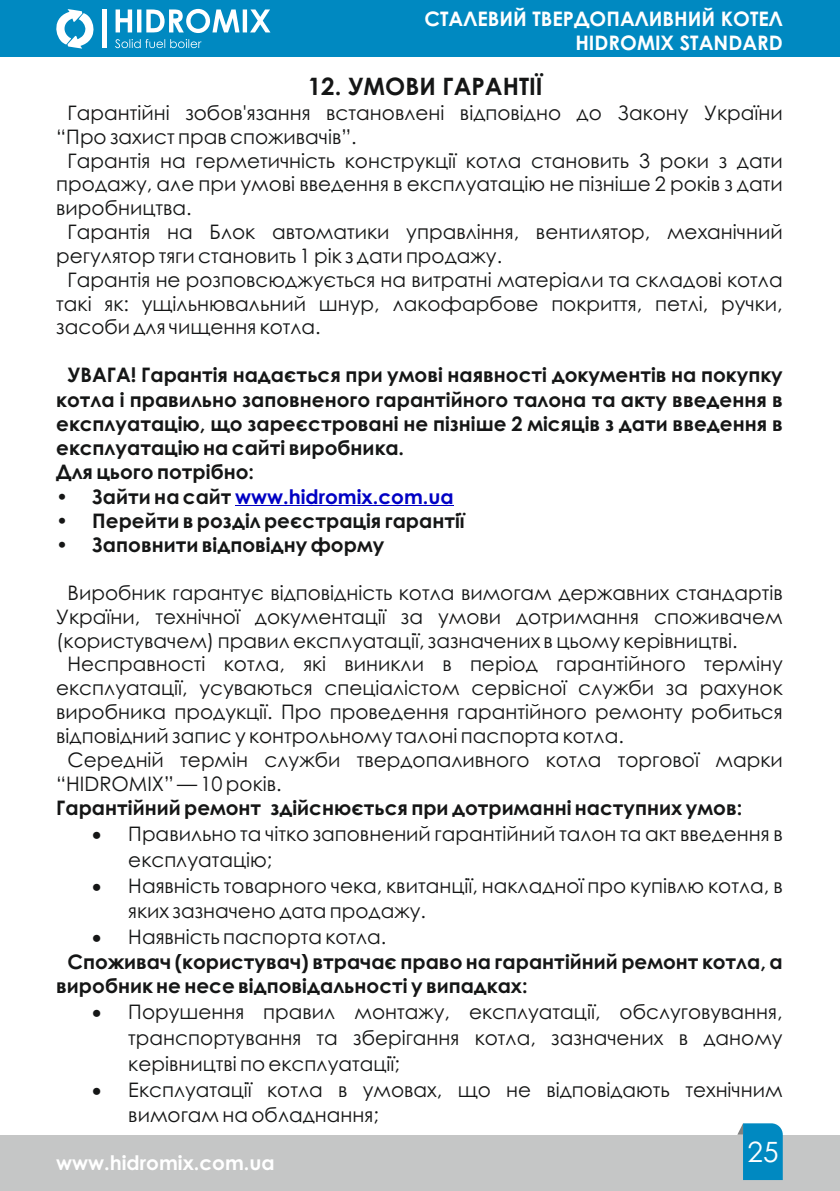
<style>
.page{position:relative;width:840px;height:1191px;background:#fff}
.page>*{position:absolute;margin:0;border:0;box-sizing:border-box;transform-origin:0 0}
.t1{font:28px "Century Gothic";color:#fff}
.t2{font:700 24px "Century Gothic";color:#151616}
.t3{font:20px/25.8px "Century Gothic";color:#151616}
.t4{font:700 20px/24.2px "Century Gothic";color:#151616}
.t5{font:700 20px/24.2px "Century Gothic";color:#fff;text-align:right}
.t6{font:700 20px "Century Gothic";color:#0000c4}
.s1{color:#151616}
</style>
<div class="page">
<div style="left:0;top:0;width:839px;height:57px;background:#0089c1"></div>
<div style="left:0;top:1134px;width:839px;height:57px;background:#c5c6c6"></div>
<svg style="left:56px;top:9px;width:38px;height:40px"></svg>
<hr style="left:102px;top:9px;width:4px;height:39px;background:#fff">
<svg style="left:115px;top:9px;width:155px;height:24px"></svg>
<svg style="left:115px;top:39px;width:86px;height:9px"></svg>
<hr style="left:235px;top:505px;width:218px;height:1px;background:#0000c4">
<svg style="left:737px;top:1123px;width:45px;height:57px;background:#1d92c2"></svg>
<p class="t5" style="left:424px;top:8px;width:359px">СТАЛЕВИЙ ТВЕРДОПАЛИВНИЙ КОТЕЛ<br>HIDROMIX STANDARD</p>
<p class="t2" style="left:307px;top:77px;width:236px">12. УМОВИ ГАРАНТІЇ</p>
<p class="t3" style="left:68px;top:101px;width:716px">Гарантійні зобов'язання встановлені відповідно до Закону України</p>
<p class="t3" style="left:56px;top:125px;width:302px">“Про захист прав споживачів”.</p>
<p class="t3" style="left:68px;top:149px;width:716px">Гарантія на герметичність конструкції котла становить 3 роки з дати</p>
<p class="t3" style="left:56px;top:173px;width:727px">продажу, але при умові введення в експлуатацію не пізніше 2 років з дати</p>
<p class="t3" style="left:56px;top:197px;width:137px">виробництва.</p>
<p class="t3" style="left:68px;top:221px;width:716px">Гарантія на Блок автоматики управління, вентилятор, механічний</p>
<p class="t3" style="left:56px;top:244px;width:447px">регулятор тяги становить 1 рік з дати продажу.</p>
<p class="t3" style="left:68px;top:268px;width:716px">Гарантія не розповсюджується на витратні матеріали та складові котла</p>
<p class="t3" style="left:56px;top:292px;width:727px">такі як: ущільнювальний шнур, лакофарбове покриття, петлі, ручки,</p>
<p class="t3" style="left:56px;top:316px;width:266px">засоби для чищення котла.</p>
<p class="t4" style="left:56px;top:365px;width:727px;text-indent:11px">УВАГА! Гарантія надається при умові наявності документів на покупку котла і правильно заповненого гарантійного талона та акту введення в експлуатацію, що зареєстровані не пізніше 2 місяців з дати введення в експлуатацію на сайті виробника.<br>Для цього потрібно:</p>
<p class="t6" style="left:56px;top:489px;width:398px"><span class="s1">• Зайти на сайт</span> www.hidromix.com.ua</p>
<p class="t4" style="left:56px;top:510px;width:409px">• Перейти в розділ реєстрація гарантії</p>
<p class="t4" style="left:56px;top:534px;width:329px">• Заповнити відповідну форму</p>
<p class="t3" style="left:68px;top:581px;width:716px">Виробник гарантує відповідність котла вимогам державних стандартів</p>
<p class="t3" style="left:56px;top:605px;width:727px">України, технічної документації за умови дотримання споживачем</p>
<p class="t3" style="left:56px;top:629px;width:682px">(користувачем) правил експлуатації, зазначених в цьому керівництві.</p>
<p class="t3" style="left:68px;top:653px;width:716px">Несправності котла, які виникли в період гарантійного терміну</p>
<p class="t3" style="left:56px;top:677px;width:727px">експлуатації, усуваються спеціалістом сервісної служби за рахунок</p>
<p class="t3" style="left:56px;top:700px;width:727px">виробника продукції. Про проведення гарантійного ремонту робиться</p>
<p class="t3" style="left:56px;top:724px;width:569px">відповідний запис у контрольному талоні паспорта котла.</p>
<p class="t3" style="left:68px;top:748px;width:716px">Середній термін служби твердопаливного котла торгової марки</p>
<p class="t3" style="left:56px;top:772px;width:227px">“HIDROMIX” — 10 років.</p>
<p class="t4" style="left:56px;top:797px;width:687px">Гарантійний ремонт здійснюється при дотриманні наступних умов:</p>
<p class="t3" style="left:128px;top:822px;width:655px;text-indent:-36px">• Правильно та чітко заповнений гарантійний талон та акт введення в експлуатацію;</p>
<p class="t3" style="left:128px;top:874px;width:655px;text-indent:-36px">• Наявність товарного чека, квитанції, накладної про купівлю котла, в яких зазначено дата продажу.</p>
<p class="t3" style="left:92px;top:926px;width:295px">• Наявність паспорта котла.</p>
<p class="t4" style="left:68px;top:951px;width:716px">Споживач (користувач) втрачає право на гарантійний ремонт котла, а</p>
<p class="t4" style="left:56px;top:975px;width:473px">виробник не несе відповідальності у випадках:</p>
<p class="t3" style="left:128px;top:1000px;width:655px;text-align:justify;text-indent:-36px">• Порушення правил монтажу, експлуатації, обслуговування, транспортування та зберігання котла, зазначених в даному керівництві по експлуатації;</p>
<p class="t3" style="left:128px;top:1078px;width:655px;text-indent:-36px">• Експлуатації котла в умовах, що не відповідають технічним вимогам на обладнання;</p>
<p class="t5" style="left:56px;top:1152px;width:220px">www.hidromix.com.ua</p>
<h1 class="t1" style="left:747px;top:1140px;width:33px">25</h1>
</div>
